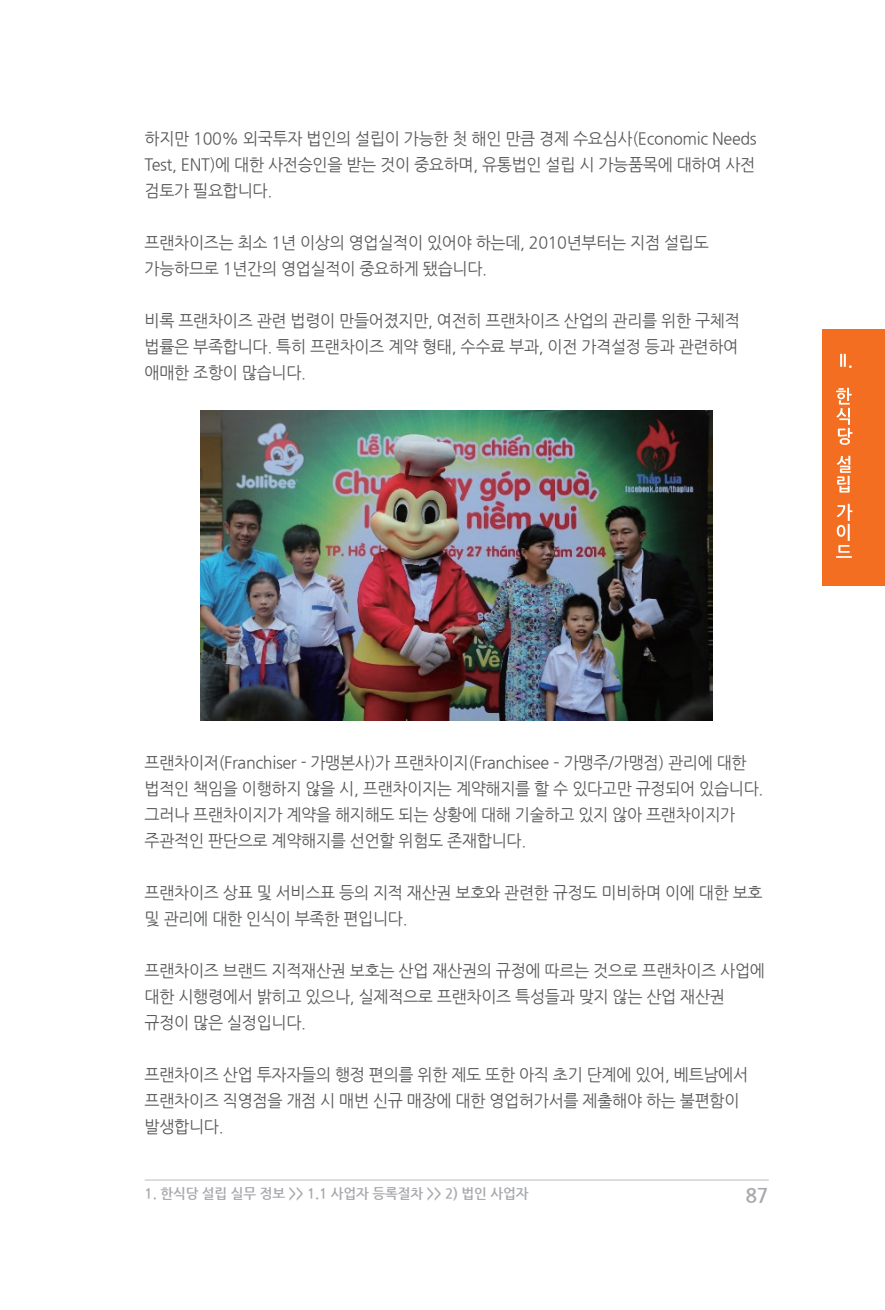
<style>
.page{position:relative;width:885px;height:1310px;background:#fff}
.page>*{position:absolute;margin:0;border:0;box-sizing:border-box;transform-origin:0 0}
.t1{font:700 20px "Nanum Gothic";color:#a8a9ad}
.본문{font:16.6px/26px "Nanum Gothic";letter-spacing:-.02em;color:#57585a}
.위치선정_좌{font:700 14px "Nanum Gothic";letter-spacing:-.01em;color:#a8a9ad}
</style>
<div class="page">
<hr style="left:145px;top:1179px;width:623px;height:1px;background:#bcbdc0">
<div style="left:822px;top:329px;width:62px;height:256px;background:#f36e21"></div>
<svg style="left:840px;top:354px;width:11px;height:14px"></svg>
<svg style="left:836px;top:388px;width:16px;height:57px"></svg>
<svg style="left:836px;top:456px;width:14px;height:36px"></svg>
<svg style="left:836px;top:504px;width:16px;height:54px"></svg>
<img style="left:200px;top:411px;width:512px;height:309px">
<p class="본문" style="left:145px;top:126px;width:613px;text-align:justify">하지만 100% 외국투자 법인의 설립이 가능한 첫 해인 만큼 경제 수요심사(Economic Needs Test, ENT)에 대한 사전승인을 받는 것이 중요하며, 유통법인 설립 시 가능품목에 대하여 사전 검토가 필요합니다.</p>
<p class="본문" style="left:145px;top:230px;width:565px">프랜차이즈는 최소 1년 이상의 영업실적이 있어야 하는데, 2010년부터는 지점 설립도 가능하므로 1년간의 영업실적이 중요하게 됐습니다.</p>
<p class="본문" style="left:145px;top:308px;width:596px;text-align:justify">비록 프랜차이즈 관련 법령이 만들어졌지만, 여전히 프랜차이즈 산업의 관리를 위한 구체적 법률은 부족합니다. 특히 프랜차이즈 계약 형태, 수수료 부과, 이전 가격설정 등과 관련하여 애매한 조항이 많습니다.</p>
<p class="본문" style="left:145px;top:750px;width:620px">프랜차이저(Franchiser - 가맹본사)가 프랜차이지(Franchisee – 가맹주/가맹점) 관리에 대한 법적인 책임을 이행하지 않을 시, 프랜차이지는 계약해지를 할 수 있다고만 규정되어 있습니다. 그러나 프랜차이지가 계약을 해지해도 되는 상황에 대해 기술하고 있지 않아 프랜차이지가 주관적인 판단으로 계약해지를 선언할 위험도 존재합니다.</p>
<p class="본문" style="left:145px;top:880px;width:619px">프랜차이즈 상표 및 서비스표 등의 지적 재산권 보호와 관련한 규정도 미비하며 이에 대한 보호 및 관리에 대한 인식이 부족한 편입니다.</p>
<p class="본문" style="left:145px;top:958px;width:621px">프랜차이즈 브랜드 지적재산권 보호는 산업 재산권의 규정에 따르는 것으로 프랜차이즈 사업에 대한 시행령에서 밝히고 있으나, 실제적으로 프랜차이즈 특성들과 맞지 않는 산업 재산권 규정이 많은 실정입니다.</p>
<p class="본문" style="left:145px;top:1062px;width:605px">프랜차이즈 산업 투자자들의 행정 편의를 위한 제도 또한 아직 초기 단계에 있어, 베트남에서 프랜차이즈 직영점을 개점 시 매번 신규 매장에 대한 영업허가서를 제출해야 하는 불편함이 발생합니다.</p>
<p class="위치선정_좌" style="left:145px;top:1186px;width:385px">1. 한식당 설립 실무 정보 &gt;&gt; 1.1 사업자 등록절차 &gt;&gt; 2) 법인 사업자</p>
<p class="t1" style="left:745px;top:1186px;width:25px">87</p>
</div>
